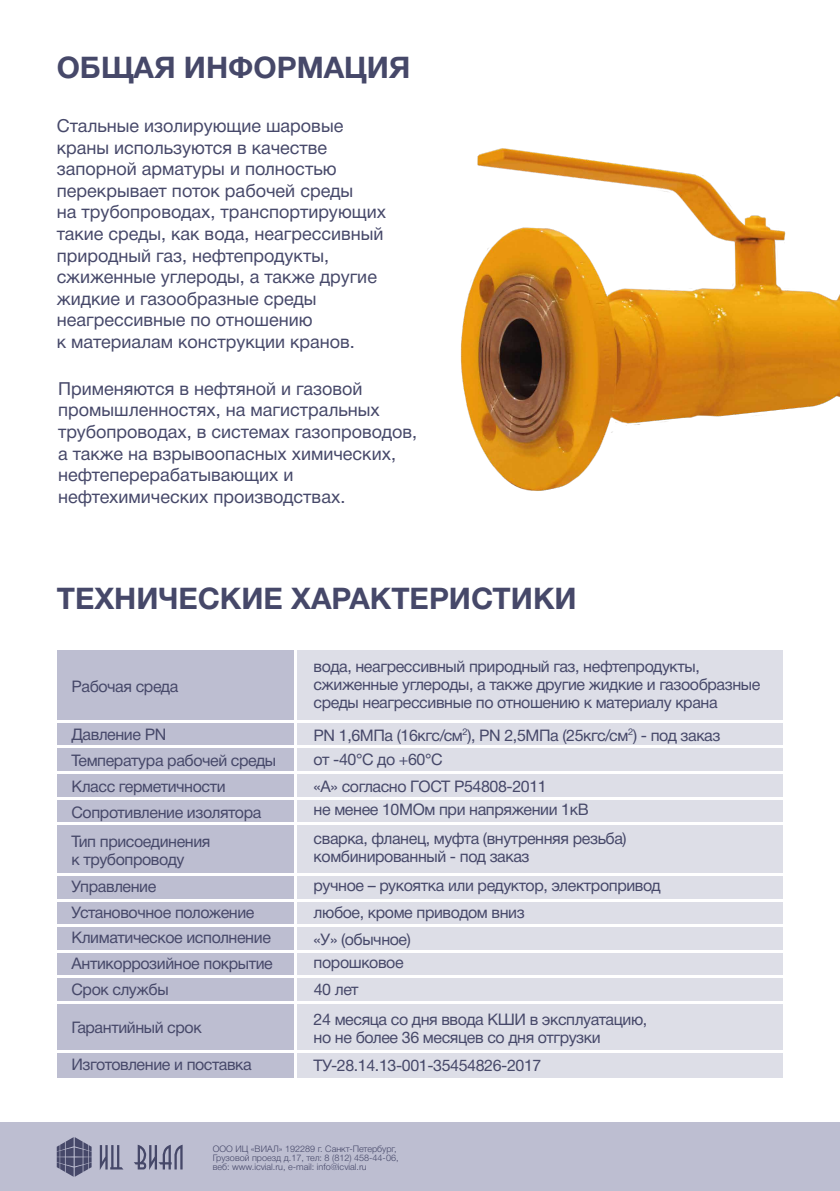
<style>
.page{position:relative;width:840px;height:1191px;background:#fff}
.page>*{position:absolute;margin:0;border:0;box-sizing:border-box;transform-origin:0 0}
.t1{font:700 29.8px "Helvetica Neue Cyr";color:#464869}
.t2{font:18px/21.6px "Helvetica Neue Cyr";color:#464869}
.t3{font:16px/18px "Helvetica Neue Cyr";letter-spacing:-.025em;color:#464869}
.t4{font:300 9px/9px "Helvetica Neue Cyr";color:#464869}
</style>
<div class="page">
<div style="left:57px;top:649px;width:238px;height:429px;background:#bdbed1"></div>
<div style="left:295px;top:649px;width:487px;height:429px;background:#dddee7"></div>
<hr style="left:51px;top:1050px;width:766px;height:2px;background:#fff">
<hr style="left:51px;top:1001px;width:766px;height:2px;background:#fff">
<hr style="left:51px;top:975px;width:766px;height:2px;background:#fff">
<hr style="left:51px;top:950px;width:766px;height:2px;background:#fff">
<hr style="left:51px;top:924px;width:766px;height:2px;background:#fff">
<hr style="left:51px;top:899px;width:766px;height:2px;background:#fff">
<hr style="left:51px;top:873px;width:766px;height:2px;background:#fff">
<hr style="left:51px;top:822px;width:766px;height:2px;background:#fff">
<hr style="left:51px;top:797px;width:766px;height:2px;background:#fff">
<hr style="left:51px;top:771px;width:766px;height:2px;background:#fff">
<hr style="left:51px;top:746px;width:766px;height:2px;background:#fff">
<hr style="left:51px;top:720px;width:766px;height:2px;background:#fff">
<hr style="left:51px;top:648px;width:766px;height:2px;background:#fff">
<hr style="left:294px;top:648px;width:2px;height:434px;background:#fff">
<div style="left:0;top:1123px;width:839px;height:68px;background:#bdbed1"></div>
<svg style="left:100px;top:1145px;width:23px;height:25px"></svg>
<svg style="left:134px;top:1144px;width:48px;height:26px"></svg>
<svg style="left:57px;top:1137px;width:34px;height:39px"></svg>
<img style="left:461px;top:148px;width:378px;height:343px">
<h1 class="t1" style="left:57px;top:51px;width:355px">ОБЩАЯ ИНФОРМАЦИЯ</h1>
<p class="t2" style="left:57px;top:115px;width:331px">Стальные изолирующие шаровые краны используются в качестве запорной арматуры и полностью перекрывает поток рабочей среды<br>на трубопроводах, транспортирующих такие среды, как вода, неагрессивный природный газ, нефтепродукты, сжиженные углероды, а также другие жидкие и газообразные среды неагрессивные по отношению<br>к материалам конструкции кранов.</p>
<p class="t2" style="left:58px;top:378px;width:360px">Применяются в нефтяной и газовой промышленностях, на магистральных трубопроводах, в системах газопроводов, а также на взрывоопасных химических, нефтеперерабатывающих и нефтехимических производствах.</p>
<h1 class="t1" style="left:57px;top:581px;width:521px">ТЕХНИЧЕСКИЕ ХАРАКТЕРИСТИКИ</h1>
<p class="t3" style="left:71px;top:678px;width:108px">Рабочая среда</p>
<p class="t3" style="left:71px;top:721px;width:206px;line-height:26px">Давление PN<br>Температура рабочей среды<br>Класс герметичности</p>
<p class="t3" style="left:313px;top:657px;width:448px">вода, неагрессивный природный газ, нефтепродукты, сжиженные углероды, а также другие жидкие и газообразные среды неагрессивные по отношению к материалу крана</p>
<p class="t3" style="left:313px;top:726px;width:408px">PN 1,6МПа (16кгс/см<sup>2</sup>), PN 2,5МПа (25кгс/см<sup>2</sup>) - под заказ</p>
<p class="t3" style="left:313px;top:750px;width:130px">от -40°С до +60°С</p>
<p class="t3" style="left:313px;top:777px;width:234px">«А» согласно ГОСТ Р54808-2011</p>
<p class="t3" style="left:71px;top:803px;width:191px">Сопротивление изолятора</p>
<p class="t3" style="left:313px;top:800px;width:276px">не менее 10МОм при напряжении 1кВ</p>
<p class="t3" style="left:71px;top:832px;width:140px">Тип присоединения к трубопроводу</p>
<p class="t3" style="left:71px;top:873px;width:184px;line-height:25.8px">Управление<br>Установочное положение</p>
<p class="t3" style="left:313px;top:829px;width:314px">сварка, фланец, муфта (внутренняя резьба) комбинированный - под заказ</p>
<p class="t3" style="left:313px;top:877px;width:348px">ручное – рукоятка или редуктор, электропривод</p>
<p class="t3" style="left:313px;top:903px;width:212px">любое, кроме приводом вниз</p>
<p class="t3" style="left:71px;top:929px;width:201px">Климатическое исполнение</p>
<p class="t3" style="left:313px;top:930px;width:99px">«У» (обычное)</p>
<p class="t3" style="left:72px;top:954px;width:202px">Антикоррозийное покрытие</p>
<p class="t3" style="left:313px;top:953px;width:91px">порошковое</p>
<p class="t3" style="left:71px;top:980px;width:99px">Срок службы</p>
<p class="t3" style="left:313px;top:975px;width:335px;line-height:29.4px">40 лет<br>24 месяца со дня ввода КШИ в эксплуатацию,</p>
<p class="t3" style="left:313px;top:1028px;width:288px">но не более 36 месяцев со дня отгрузки</p>
<p class="t3" style="left:71px;top:1018px;width:132px">Гарантийный срок</p>
<p class="t3" style="left:71px;top:1055px;width:182px">Изготовление и поставка</p>
<p class="t3" style="left:313px;top:1057px;width:229px">ТУ-28.14.13-001-35454826-2017</p>
<p class="t4" style="left:213px;top:1144px;width:187px">ООО ИЦ «ВИАЛ» 192289 г. Санкт-Петербург,<br>Грузовой проезд д.17, тел: 8 (812) 458-44-06, веб: www.icvial.ru, e-mail: info@icvial.ru</p>
</div>
